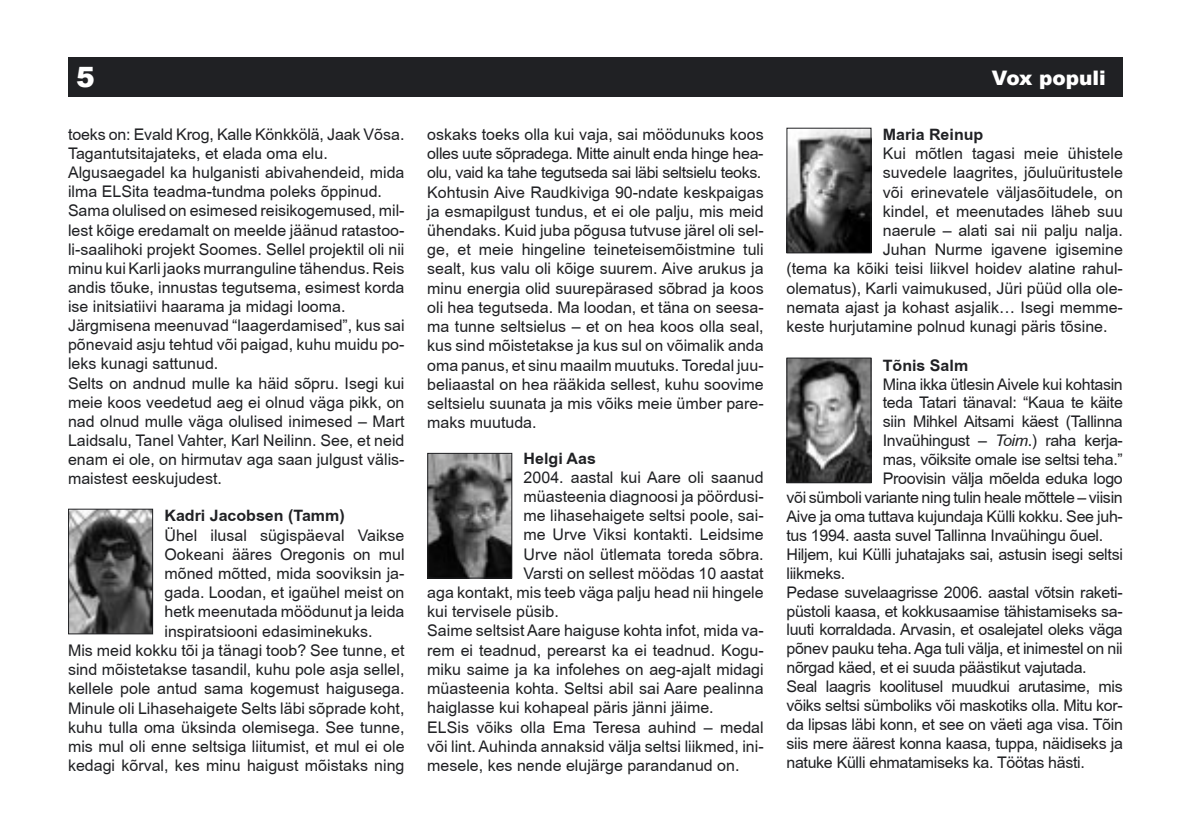
<style>
.page{position:relative;width:1191px;height:840px;background:#fff}
.page>*{position:absolute;margin:0;border:0;box-sizing:border-box;transform-origin:0 0}
.t1{font:900 28px "Arial";color:#fff}
.t2{font:900 20px "Arial";color:#fff}
.t3{font:16px/19.2px "EE Arial";color:#202124}
.t4{font:16px "EE Arial";letter-spacing:-.02em;color:#202124}
.t5{font:700 16px "EE Arial";color:#202124}
.s1{font-style:italic}
</style>
<div class="page">
<div style="left:68px;top:57px;width:1055px;height:39px;background:#202124"></div>
<img style="left:429px;top:454px;width:81px;height:122px">
<div style="left:427px;top:452px;width:85px;height:126px;border:1px solid #202124"></div>
<img style="left:788px;top:130px;width:81px;height:121px">
<div style="left:786px;top:128px;width:85px;height:125px;border:1px solid #202124"></div>
<img style="left:788px;top:359px;width:81px;height:122px">
<div style="left:786px;top:357px;width:85px;height:126px;border:1px solid #202124"></div>
<img style="left:70px;top:510px;width:81px;height:122px">
<div style="left:68px;top:508px;width:85px;height:126px;border:1px solid #202124"></div>
<h1 class="t1" style="left:76px;top:57px;width:20px">5</h1>
<p class="t2" style="left:992px;top:63px;width:115px">Vox populi</p>
<p class="t3" style="left:68px;top:125px;width:338px">toeks on: Evald Krog, Kalle Könkkölä, Jaak Võsa.<br>Tagantutsitajateks, et elada oma elu.<br>Algusaegadel ka hulganisti abivahendeid, mida ilma ELSita teadma-tundma poleks õppinud.<br>Sama olulised on esimesed reisikogemused, mil&shy;lest kõige eredamalt on meelde jäänud ratastoo&shy;li-saalihoki projekt Soomes. Sellel projektil oli nii minu kui Karli jaoks murranguline tähendus. Reis andis tõuke, innustas tegutsema, esimest korda ise initsiatiivi haarama ja midagi looma.<br>Järgmisena meenuvad “laagerdamised”, kus sai põnevaid asju tehtud või paigad, kuhu muidu po&shy;leks kunagi sattunud.<br>Selts on andnud mulle ka häid sõpru. Isegi kui meie koos veedetud aeg ei olnud väga pikk, on nad olnud mulle väga olulised inimesed – Mart Laidsalu, Tanel Vahter, Karl Neilinn. See, et neid enam ei ole, on hirmutav aga saan julgust välis&shy;maistest eeskujudest.</p>
<p class="t5" style="left:164px;top:506px;width:182px">Kadri Jacobsen (Tamm)</p>
<p class="t3" style="left:164px;top:525px;width:241px">Ühel ilusal sügispäeval Vaikse</p>
<p class="t3" style="left:164px;top:544px;width:241px">Ookeani ääres Oregonis on mul</p>
<p class="t3" style="left:164px;top:563px;width:241px">mõned mõtted, mida sooviksin ja-</p>
<p class="t3" style="left:164px;top:582px;width:241px">gada. Loodan, et igaühel meist on</p>
<p class="t3" style="left:164px;top:602px;width:241px">hetk meenutada möödunut ja leida</p>
<p class="t3" style="left:164px;top:621px;width:210px">inspiratsiooni edasiminekuks.</p>
<p class="t3" style="left:68px;top:640px;width:338px">Mis meid kokku tõi ja tänagi toob? See tunne, et</p>
<p class="t3" style="left:68px;top:659px;width:338px">sind mõistetakse tasandil, kuhu pole asja sellel,</p>
<p class="t3" style="left:68px;top:678px;width:338px">kellele pole antud sama kogemust haigusega.</p>
<p class="t3" style="left:68px;top:698px;width:338px">Minule oli Lihasehaigete Selts läbi sõprade koht,</p>
<p class="t3" style="left:68px;top:717px;width:338px">kuhu tulla oma üksinda olemisega. See tunne,</p>
<p class="t3" style="left:68px;top:736px;width:338px">mis mul oli enne seltsiga liitumist, et mul ei ole</p>
<p class="t3" style="left:68px;top:755px;width:338px">kedagi kõrval, kes minu haigust mõistaks ning</p>
<p class="t3" style="left:427px;top:125px;width:338px">oskaks toeks olla kui vaja, sai möödunuks koos olles uute sõpradega. Mitte ainult enda hinge hea&shy;olu, vaid ka tahe tegutseda sai läbi seltsielu teoks.<br>Kohtusin Aive Raudkiviga 90-ndate keskpaigas ja esmapilgust tundus, et ei ole palju, mis meid ühendaks. Kuid juba põgusa tutvuse järel oli sel&shy;ge, et meie hingeline teineteisemõistmine tuli sealt, kus valu oli kõige suurem. Aive arukus ja minu energia olid suurepärased sõbrad ja koos oli hea tegutseda. Ma loodan, et täna on seesa&shy;ma tunne seltsielus – et on hea koos olla seal, kus sind mõistetakse ja kus sul on võimalik anda oma panus, et sinu maailm muutuks. Toredal juu&shy;beliaastal on hea rääkida sellest, kuhu soovime seltsielu suunata ja mis võiks meie ümber pare&shy;maks muutuda.</p>
<p class="t5" style="left:523px;top:449px;width:74px">Helgi Aas</p>
<p class="t3" style="left:523px;top:467px;width:241px">2004. aastal kui Aare oli saanud</p>
<p class="t3" style="left:523px;top:486px;width:241px">müasteenia diagnoosi ja pöördusi-</p>
<p class="t3" style="left:523px;top:505px;width:241px">me lihasehaigete seltsi poole, sai-</p>
<p class="t3" style="left:523px;top:525px;width:241px">me Urve Viksi kontakti. Leidsime</p>
<p class="t3" style="left:523px;top:544px;width:241px">Urve näol ütlemata toreda sõbra.</p>
<p class="t3" style="left:523px;top:563px;width:242px">Varsti on sellest möödas 10 aastat</p>
<p class="t3" style="left:427px;top:582px;width:338px">aga kontakt, mis teeb väga palju head nii hingele</p>
<p class="t3" style="left:427px;top:601px;width:133px">kui tervisele püsib.</p>
<p class="t3" style="left:427px;top:621px;width:338px">Saime seltsist Aare haiguse kohta infot, mida va-</p>
<p class="t3" style="left:427px;top:640px;width:338px">rem ei teadnud, perearst ka ei teadnud. Kogu-</p>
<p class="t3" style="left:427px;top:659px;width:338px">miku saime ja ka infolehes on aeg-ajalt midagi</p>
<p class="t3" style="left:427px;top:678px;width:338px">müasteenia kohta. Seltsi abil sai Aare pealinna</p>
<p class="t3" style="left:427px;top:697px;width:288px">haiglasse kui kohapeal päris jänni jäime.</p>
<p class="t3" style="left:427px;top:717px;width:338px">ELSis võiks olla Ema Teresa auhind – medal</p>
<p class="t3" style="left:427px;top:736px;width:338px">või lint. Auhinda annaksid välja seltsi liikmed, ini-</p>
<p class="t3" style="left:427px;top:755px;width:314px">mesele, kes nende elujärge parandanud on.</p>
<p class="t5" style="left:883px;top:125px;width:102px">Maria Reinup</p>
<p class="t3" style="left:883px;top:144px;width:241px">Kui mõtlen tagasi meie ühistele</p>
<p class="t3" style="left:883px;top:163px;width:241px">suvedele laagrites, jõuluüritustele</p>
<p class="t3" style="left:883px;top:182px;width:241px">või erinevatele väljasõitudele, on</p>
<p class="t3" style="left:883px;top:201px;width:241px">kindel, et meenutades läheb suu</p>
<p class="t3" style="left:883px;top:221px;width:241px">naerule – alati sai nii palju nalja.</p>
<p class="t3" style="left:883px;top:240px;width:241px">Juhan Nurme igavene igisemine</p>
<p class="t3" style="left:786px;top:259px;width:338px">(tema ka kõiki teisi liikvel hoidev alatine rahul-</p>
<p class="t3" style="left:786px;top:278px;width:338px">olematus), Karli vaimukused, Jüri püüd olla ole-</p>
<p class="t3" style="left:786px;top:297px;width:338px">nemata ajast ja kohast asjalik… Isegi memme-</p>
<p class="t3" style="left:786px;top:317px;width:323px">keste hurjutamine polnud kunagi päris tõsine.</p>
<p class="t5" style="left:883px;top:356px;width:87px">Tõnis Salm</p>
<p class="t4" style="left:883px;top:375px;width:241px">Mina ikka ütlesin Aivele kui kohtasin</p>
<p class="t4" style="left:883px;top:394px;width:241px">teda Tatari tänaval: “Kaua te käite</p>
<p class="t4" style="left:883px;top:413px;width:241px">siin Mihkel Aitsami käest (Tallinna</p>
<p class="t4" style="left:883px;top:431px;width:241px">Invaühingust – <span class="s1">Toim</span>.) raha kerja-</p>
<p class="t4" style="left:883px;top:450px;width:241px">mas, võiksite omale ise seltsi teha.”</p>
<p class="t4" style="left:883px;top:469px;width:241px">Proovisin välja mõelda eduka logo</p>
<p class="t4" style="left:786px;top:488px;width:338px">või sümboli variante ning tulin heale mõttele – viisin</p>
<p class="t4" style="left:786px;top:507px;width:338px">Aive ja oma tuttava kujundaja Külli kokku. See juh-</p>
<p class="t4" style="left:786px;top:526px;width:318px">tus 1994. aasta suvel Tallinna Invaühingu õuel.</p>
<p class="t4" style="left:786px;top:545px;width:338px">Hiljem, kui Külli juhatajaks sai, astusin isegi seltsi</p>
<p class="t4" style="left:786px;top:564px;width:60px">liikmeks.</p>
<p class="t4" style="left:786px;top:583px;width:338px">Pedase suvelaagrisse 2006. aastal võtsin raketi-</p>
<p class="t4" style="left:786px;top:602px;width:338px">püstoli kaasa, et kokkusaamise tähistamiseks sa-</p>
<p class="t4" style="left:786px;top:620px;width:338px">luuti korraldada. Arvasin, et osalejatel oleks väga</p>
<p class="t4" style="left:786px;top:639px;width:338px">põnev pauku teha. Aga tuli välja, et inimestel on nii</p>
<p class="t4" style="left:786px;top:658px;width:302px">nõrgad käed, et ei suuda päästikut vajutada.</p>
<p class="t4" style="left:786px;top:677px;width:338px">Seal laagris koolitusel muudkui arutasime, mis</p>
<p class="t4" style="left:786px;top:696px;width:338px">võiks seltsi sümboliks või maskotiks olla. Mitu kor-</p>
<p class="t4" style="left:786px;top:715px;width:338px">da lipsas läbi konn, et see on väeti aga visa. Tõin</p>
<p class="t4" style="left:786px;top:734px;width:338px">siis mere äärest konna kaasa, tuppa, näidiseks ja</p>
<p class="t4" style="left:786px;top:753px;width:300px">natuke Külli ehmatamiseks ka. Töötas hästi.</p>
</div>
